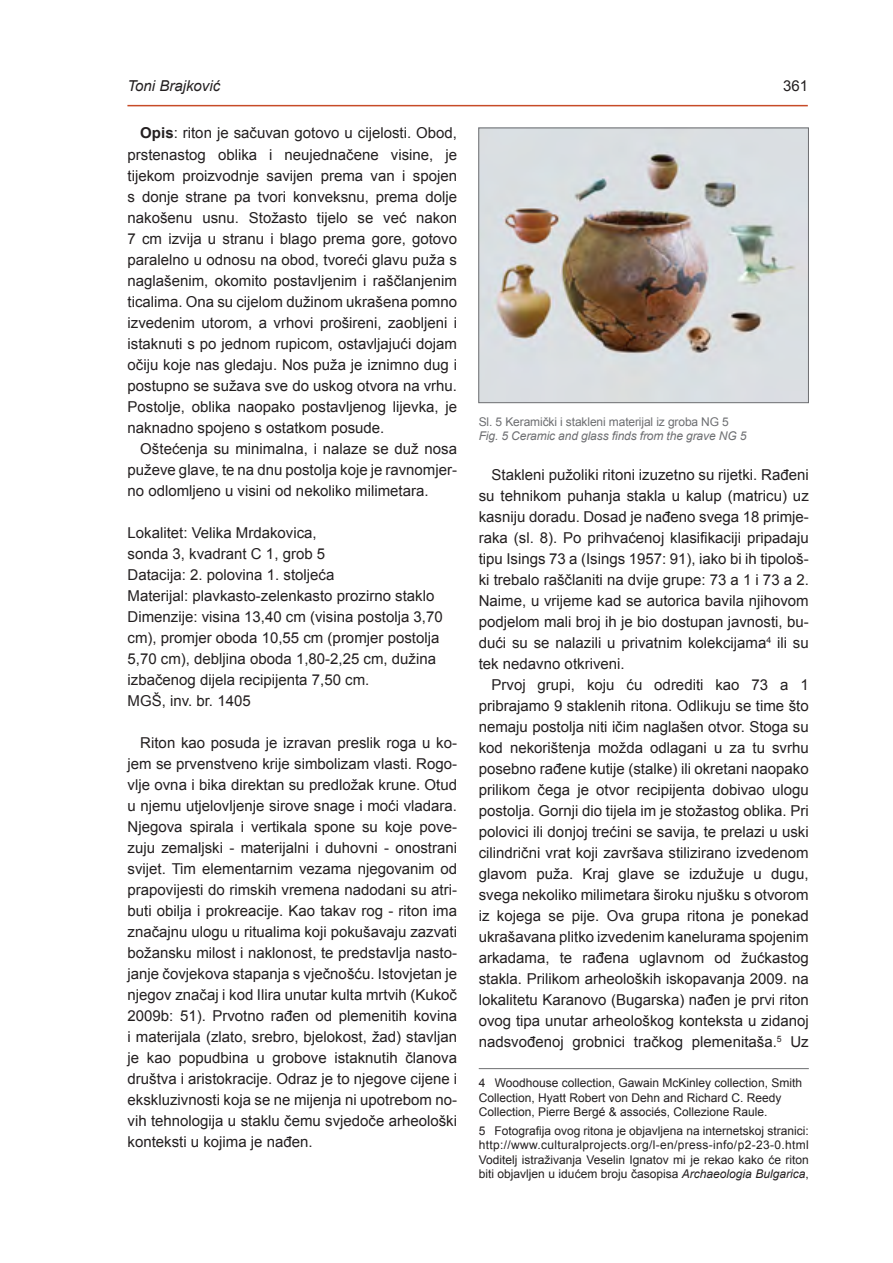
<style>
.page{position:relative;width:893px;height:1263px;background:#fff}
.page>*{position:absolute;margin:0;border:0;box-sizing:border-box;transform-origin:0 0}
.t1{font:15px/21px "Arial";color:#231f20;text-align:justify}
.t2{font:italic 15px "Arial";color:#231f20}
.t3{font:12px/14.4px "Arial";color:#231f20}
.t4{font:12px "Arial";letter-spacing:-.01em;color:#6d6e71}
.t5{font:italic 12px "Arial";letter-spacing:-.01em;color:#6d6e71}
.s1{font-weight:700}
.s2{font-style:italic}
</style>
<div class="page">
<hr style="left:127px;top:105px;width:681px;height:1px;background:#c74b27">
<img style="left:480px;top:130px;width:327px;height:271px">
<div style="left:478px;top:128px;width:331px;height:275px;border:1px solid #6d6e71"></div>
<hr style="left:479px;top:1068px;width:330px;height:1px;background:#6d6e71">
<p class="t2" style="left:127px;top:76px;width:94px">Toni Brajković</p>
<p class="t1" style="left:783px;top:76px;width:27px">361</p>
<p class="t1" style="left:128px;top:123px;width:331px;text-indent:13px"><span class="s1">Opis</span>: riton je sačuvan gotovo u cijelosti. Obod, prstenastog oblika i neujednačene visine, je tijekom proizvodnje savijen prema van i spojen s donje strane pa tvori konveksnu, prema dolje nakošenu usnu. Stožasto tijelo se već nakon 7 cm izvija u stranu i blago prema gore, gotovo paralelno u odnosu na obod, tvoreći glavu puža s naglašenim, okomito postavljenim i raščlanjenim ticalima. Ona su cijelom dužinom ukrašena pomno izvedenim utorom, a vrhovi prošireni, zaobljeni i istaknuti s po jednom rupicom, ostavljajući dojam očiju koje nas gledaju. Nos puža je iznimno dug i postupno se sužava sve do uskog otvora na vrhu.<br>Postolje, oblika naopako postavljenog lijevka, je naknadno spojeno s ostatkom posude.</p>
<p class="t1" style="left:128px;top:438px;width:331px;text-indent:13px">Oštećenja su minimalna, i nalaze se duž nosa puževe glave, te na dnu postolja koje je ravnomjer&shy;no odlomljeno u visini od nekoliko milimetara.</p>
<p class="t1" style="left:128px;top:522px;width:317px;text-align:left">Lokalitet: Velika Mrdakovica,<br>sonda 3, kvadrant C 1, grob 5<br>Datacija: 2. polovina 1. stoljeća<br>Materijal: plavkasto-zelenkasto prozirno staklo Dimenzije: visina 13,40 cm (visina postolja 3,70 cm), promjer oboda 10,55 cm (promjer postolja 5,70 cm), debljina oboda 1,80-2,25 cm, dužina izbačenog dijela recipijenta 7,50 cm.<br>MGŠ, inv. br. 1405</p>
<p class="t1" style="left:128px;top:732px;width:331px;text-indent:13px">Riton kao posuda je izravan preslik roga u ko&shy;jem se prvenstveno krije simbolizam vlasti. Rogo&shy;vlje ovna i bika direktan su predložak krune. Otud u njemu utjelovljenje sirove snage i moći vladara.<br>Njegova spirala i vertikala spone su koje pove&shy;zuju zemaljski - materijalni i duhovni - onostrani svijet. Tim elementarnim vezama njegovanim od prapovijesti do rimskih vremena nadodani su atri&shy;buti obilja i prokreacije. Kao takav rog - riton ima značajnu ulogu u ritualima koji pokušavaju zazvati božansku milost i naklonost, te predstavlja nasto&shy;janje čovjekova stapanja s vječnošću. Istovjetan je njegov značaj i kod Ilira unutar kulta mrtvih (Kukoč 2009b: 51). Prvotno rađen od plemenitih kovina i materijala (zlato, srebro, bjelokost, žad) stavljan je kao popudbina u grobove istaknutih članova društva i aristokracije. Odraz je to njegove cijene i ekskluzivnosti koja se ne mijenja ni upotrebom no&shy;vih tehnologija u staklu čemu svjedoče arheološki konteksti u kojima je nađen.</p>
<p class="t4" style="left:479px;top:414px;width:252px">Sl. 5 Keramički i stakleni materijal iz groba NG 5</p>
<p class="t5" style="left:479px;top:428px;width:269px">Fig. 5 Ceramic and glass finds from the grave NG 5</p>
<p class="t1" style="left:479px;top:464px;width:332px;text-indent:13px">Stakleni pužoliki ritoni izuzetno su rijetki. Rađeni su tehnikom puhanja stakla u kalup (matricu) uz kasniju doradu. Dosad je nađeno svega 18 primje&shy;raka (sl. 8). Po prihvaćenoj klasifikaciji pripadaju tipu Isings 73 a (Isings 1957: 91), iako bi ih tipološ&shy;ki trebalo raščlaniti na dvije grupe: 73 a 1 i 73 a 2.<br>Naime, u vrijeme kad se autorica bavila njihovom podjelom mali broj ih je bio dostupan javnosti, bu&shy;dući su se nalazili u privatnim kolekcijama<sup>4</sup> ili su tek nedavno otkriveni.</p>
<p class="t1" style="left:479px;top:674px;width:332px;text-indent:13px">Prvoj grupi, koju ću odrediti kao 73 a 1 pribrajamo 9 staklenih ritona. Odlikuju se time što nemaju postolja niti ičim naglašen otvor. Stoga su kod nekorištenja možda odlagani u za tu svrhu posebno rađene kutije (stalke) ili okretani naopako prilikom čega je otvor recipijenta dobivao ulogu postolja. Gornji dio tijela im je stožastog oblika. Pri polovici ili donjoj trećini se savija, te prelazi u uski cilindrični vrat koji završava stilizirano izvedenom glavom puža. Kraj glave se izdužuje u dugu, svega nekoliko milimetara široku njušku s otvorom iz kojega se pije. Ova grupa ritona je ponekad ukrašavana plitko izvedenim kanelurama spojenim arkadama, te rađena uglavnom od žućkastog stakla. Prilikom arheoloških iskopavanja 2009. na lokalitetu Karanovo (Bugarska) nađen je prvi riton ovog tipa unutar arheološkog konteksta u zidanoj nadsvođenoj grobnici tračkog plemenitaša.<sup>5</sup> Uz</p>
<p class="t3" style="left:479px;top:1076px;width:325px">4 Woodhouse collection, Gawain McKinley collection, Smith<br>Collection, Hyatt Robert von Dehn and Richard C. Reedy<br>Collection, Pierre Bergé &amp; associés, Collezione Raule.</p>
<p class="t3" style="left:479px;top:1123px;width:332px;text-align:justify">5 Fotografija ovog ritona je objavljena na internetskoj stranici: http://www.culturalprojects.org/l-en/press-info/p2-23-0.html Voditelj istraživanja Veselin Ignatov mi je rekao kako će riton biti objavljen u idućem broju časopisa <span class="s2">Archaeologia Bulgarica</span>,</p>
</div>
